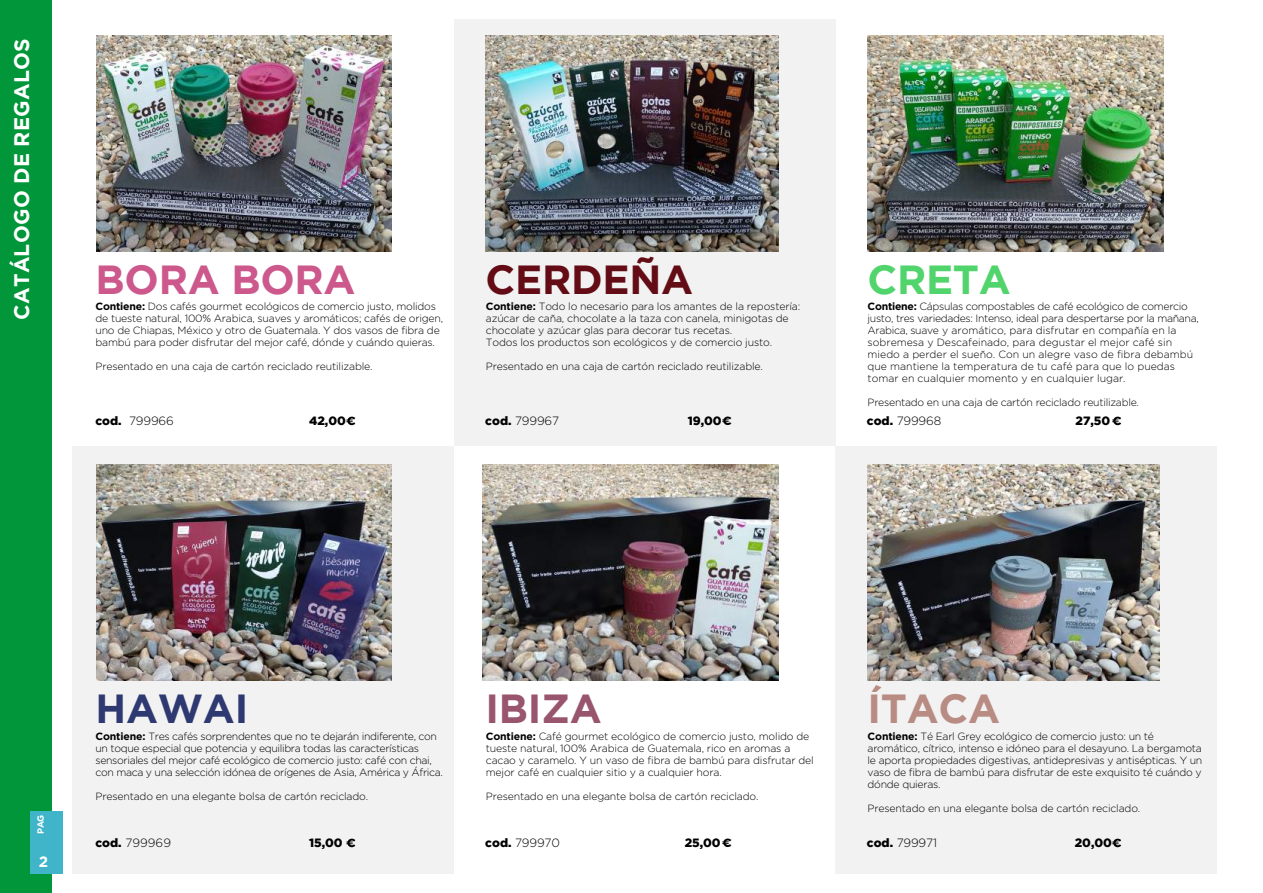
<style>
.page{position:relative;width:1263px;height:893px;background:#fff}
.page>*{position:absolute;margin:0;border:0;box-sizing:border-box;transform-origin:0 0}
.t1{font:700 40.5px "Gotham";letter-spacing:-.005em;color:#cc588c}
.t2{font:700 40.5px "Gotham";letter-spacing:-.005em;color:#630c15}
.t3{font:700 40.5px "Gotham";letter-spacing:-.005em;color:#52d46c}
.t4{font:700 40.5px "Gotham";letter-spacing:-.005em;color:#2f3971}
.t5{font:700 40.5px "Gotham";letter-spacing:-.005em;color:#98556d}
.t6{font:700 40.5px "Gotham";letter-spacing:-.005em;color:#b88c83}
.t7{font:700 21px "Gotham";letter-spacing:.015em;color:#fff}
.t8{font:700 15px "Gotham";color:#fff}
.t9{font:300 12px "Gotham";letter-spacing:-.015em;color:#000}
.t10{font:900 12px "Gotham";color:#000}
.t11{font:300 10.5px/12px "Gotham";letter-spacing:-.02em;color:#000}
.t12{font:300 10.5px/12px "Gotham";color:#000}
.t13{font:700 9px "Gotham";color:#fff}
.s1{font-weight:700}
.s2{font-weight:900}
.s3{font-family:"Montserrat";font-weight:700}
</style>
<div class="page">
<div style="left:72px;top:446px;width:382px;height:428px;background:#f2f2f2"></div>
<div style="left:835px;top:446px;width:382px;height:428px;background:#f2f2f2"></div>
<div style="left:454px;top:20px;width:382px;height:426px;background:#f2f2f2"></div>
<div style="left:0;top:0;width:51px;height:893px;background:#009639"></div>
<div style="left:31px;top:811px;width:32px;height:63px;background:#40b5c9"></div>
<svg style="left:1112px;top:417px;width:9px;height:8px"></svg>
<img style="left:486px;top:35px;width:292px;height:216px">
<img style="left:96px;top:35px;width:296px;height:216px">
<img style="left:483px;top:464px;width:295px;height:216px">
<img style="left:96px;top:464px;width:296px;height:216px">
<img style="left:867px;top:464px;width:292px;height:216px">
<img style="left:868px;top:35px;width:295px;height:216px">
<svg style="left:346px;top:417px;width:9px;height:8px"></svg>
<svg style="left:1112px;top:839px;width:9px;height:8px"></svg>
<svg style="left:346px;top:839px;width:9px;height:8px"></svg>
<h2 class="t7" style="left:10px;top:320px;width:283px;rotate:-90deg">CATÁLOGO DE REGALOS</h2>
<h1 class="t1" style="left:95px;top:256px;width:262px">BORA BORA</h1>
<h1 class="t2" style="left:486px;top:256px;width:209px">CERDEÑA</h1>
<p class="t11" style="left:95px;top:300px;width:349px"><span class="s1">Contiene:</span> Dos cafés gourmet ecológicos de comercio justo, molidos de tueste natural, 100% Arabica, suaves y aromáticos; cafés de origen, uno de Chiapas, México y otro de Guatemala. Y dos vasos de fibra de bambú para poder disfrutar del mejor café, dónde y cuándo quieras.</p>
<p class="t11" style="left:95px;top:360px;width:279px">Presentado en una caja de cartón reciclado reutilizable.</p>
<p class="t11" style="left:486px;top:300px;width:316px"><span class="s1">Contiene:</span> Todo lo necesario para los amantes de la repostería: azúcar de caña, chocolate a la taza con canela, minigotas de chocolate y azúcar glas para decorar tus recetas.<br>Todos los productos son ecológicos y de comercio justo.</p>
<p class="t11" style="left:486px;top:360px;width:279px">Presentado en una caja de cartón reciclado reutilizable.</p>
<h1 class="t3" style="left:867px;top:256px;width:145px">CRETA</h1>
<p class="t12" style="left:868px;top:300px;width:333px"><span class="s1">Contiene:</span> Cápsulas compostables de café ecológico de comercio justo, tres variedades: Intenso, ideal para despertarse por la mañana, Arabica, suave y aromático, para disfrutar en compañía en la sobremesa y Descafeinado, para degustar el mejor café sin miedo a perder el sueño. Con un alegre vaso de fibra debambú que mantiene la temperatura de tu café para que lo puedas tomar en cualquier momento y en cualquier lugar.</p>
<p class="t11" style="left:868px;top:396px;width:273px">Presentado en una caja de cartón reciclado reutilizable.</p>
<p class="t9" style="left:95px;top:414px;width:80px"><span class="s2">cod.</span> 799966</p>
<p class="t10" style="left:309px;top:414px;width:38px">42,00</p>
<p class="t9" style="left:485px;top:414px;width:75px"><span class="s2">cod.</span> 799967</p>
<p class="t10" style="left:688px;top:414px;width:45px">19,00<span class="s3">€</span></p>
<p class="t9" style="left:867px;top:414px;width:76px"><span class="s2">cod.</span> 799968</p>
<p class="t10" style="left:1075px;top:414px;width:36px">27,50</p>
<p class="t13" style="left:35px;top:834px;width:21px;rotate:-90deg">PAG</p>
<h3 class="t8" style="left:39px;top:853px;width:11px">12</h3>
<h1 class="t4" style="left:95px;top:685px;width:154px">HAWAI</h1>
<h1 class="t5" style="left:486px;top:685px;width:118px">IBIZA</h1>
<p class="t11" style="left:95px;top:730px;width:349px"><span class="s1">Contiene:</span> Tres cafés sorprendentes que no te dejarán indiferente, con un toque especial que potencia y equilibra todas las características sensoriales del mejor café ecológico de comercio justo: café con chai, con maca y una selección idónea de orígenes de Asia, América y África.</p>
<p class="t11" style="left:95px;top:790px;width:274px">Presentado en una elegante bolsa de cartón reciclado.</p>
<p class="t11" style="left:486px;top:730px;width:329px"><span class="s1">Contiene:</span> Café gourmet ecológico de comercio justo, molido de tueste natural, 100% Arabica de Guatemala, rico en aromas a cacao y caramelo. Y un vaso de fibra de bambú para disfrutar del mejor café en cualquier sitio y a cualquier hora.</p>
<p class="t11" style="left:486px;top:790px;width:274px">Presentado en una elegante bolsa de cartón reciclado.</p>
<h1 class="t6" style="left:867px;top:685px;width:134px">ÍTACA</h1>
<p class="t11" style="left:868px;top:730px;width:336px"><span class="s1">Contiene:</span> Té Earl Grey ecológico de comercio justo: un té aromático, cítrico, intenso e idóneo para el desayuno. La bergamota le aporta propiedades digestivas, antidepresivas y antisépticas. Y un vaso de fibra de bambú para disfrutar de este exquisito té cuándo y dónde quieras.</p>
<p class="t11" style="left:868px;top:802px;width:274px">Presentado en una elegante bolsa de cartón reciclado.</p>
<p class="t9" style="left:95px;top:836px;width:77px"><span class="s2">cod.</span> 799969</p>
<p class="t10" style="left:309px;top:836px;width:35px">15,00</p>
<p class="t9" style="left:485px;top:836px;width:76px"><span class="s2">cod.</span> 799970</p>
<p class="t10" style="left:685px;top:836px;width:48px">25,00<span class="s3">€</span></p>
<p class="t9" style="left:867px;top:836px;width:72px"><span class="s2">cod.</span> 799971</p>
<p class="t10" style="left:1075px;top:836px;width:39px">20,00</p>
</div>
